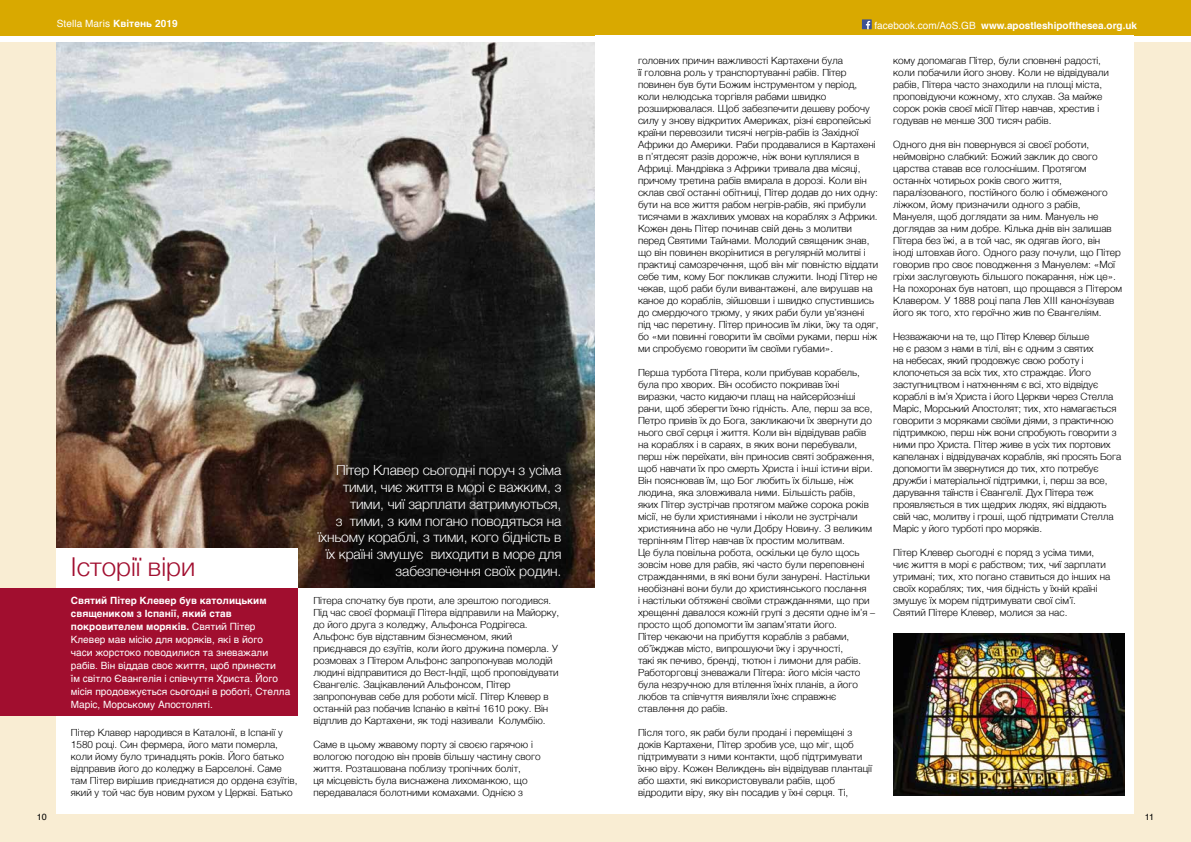
<style>
.page{position:relative;width:1191px;height:842px;background:#fff}
.page>*{position:absolute;margin:0;border:0;box-sizing:border-box;transform-origin:0 0}
.t1{font:300 26px "Helvetica";color:#a10e2f}
.t2{font:300 14px/16.8px "Helvetica";letter-spacing:-.01em;color:#fff;text-align:right}
.t3{font:300 10px/12px "Helvetica";color:#000}
.t4{font:10px/12.9px "Helvetica";color:#fff}
.t5{font:700 10px "Helvetica";color:#fff}
.t6{font:9px "Helvetica";color:#000}
.s1{font-weight:700}
.s2{font-weight:400}
</style>
<div class="page">
<div style="left:0;top:0;width:1191px;height:35px;background:#d9a900"></div>
<div style="left:862px;top:19px;width:9px;height:10px;background:#3e5293"></div>
<svg style="left:866px;top:21px;width:4px;height:8px"></svg>
<div style="left:0;top:43px;width:1191px;height:799px;background:#f9edd3"></div>
<img style="left:57px;top:43px;width:538px;height:545px">
<div style="left:57px;top:548px;width:241px;height:266px;background:#fff"></div>
<div style="left:295px;top:588px;width:343px;height:226px;background:#fff"></div>
<div style="left:595px;top:35px;width:539px;height:779px;background:#fff"></div>
<div style="left:0;top:588px;width:298px;height:127px;background:#a10e2f"></div>
<img style="left:893px;top:634px;width:231px;height:161px">
<p class="t4" style="left:57px;top:17px;width:122px">Stella Maris <span class="s1">Квітень 2019</span></p>
<p class="t5" style="left:874px;top:17px;width:264px"><span class="s2">facebook.com/AoS.GB</span> www.apostleshipofthesea.org.uk</p>
<h1 class="t1" style="left:71px;top:545px;width:126px">Історії віри</h1>
<p class="t4" style="left:71px;top:595px;width:221px"><span class="s1">Святий Пітер Клевер був католицьким священиком з Іспанії, який став покровителем моряків.</span> Святий Пітер Клевер мав місію для моряків, які в його<br>часи жорстоко поводилися та зневажали рабів. Він віддав своє життя, щоб принести<br>їм світло Євангелія і співчуття Христа. Його місія продовжується сьогодні в роботі, Стелла Маріс, Морському Апостоляті.</p>
<p class="t3" style="left:71px;top:725px;width:228px">Пітер Клавер народився в Каталонії, в Іспанії у 1580 році. Син фермера, його мати померла, коли йому було тринадцять років. Його батько відправив його до коледжу в Барселоні. Саме там Пітер вирішив приєднатися до ордена єзуїтів, який у той час був новим рухом у Церкві. Батько</p>
<p class="t2" style="left:318px;top:461px;width:245px">Пітер Клавер сьогодні поруч з усіма тими, чиє життя в морі є важким, з тими, чиї зарплати затримуються,<br>з тими, з ким погано поводяться на їхньому кораблі, з тими, кого бідність в їх країні змушує виходити в море для забезпечення своїх родин.</p>
<p class="t3" style="left:313px;top:594px;width:247px">Пітера спочатку був проти, але зрештою погодився.<br>Під час своєї формації Пітера відправили на Майорку, до його друга з коледжу, Альфонса Родрігеса.<br>Альфонс був відставним бізнесменом, який приєднався до єзуїтів, коли його дружина померла. У розмовах з Пітером Альфонс запропонував молодій людині відправитися до Вест-Індії, щоб проповідувати Євангеліє. Зацікавлений Альфонсом, Пітер запропонував себе для роботи місії. Пітер Клевер в останній раз побачив Іспанію в квітні 1610 року. Він відплив до Картахени, як тоді називали Колумбію.</p>
<p class="t3" style="left:313px;top:738px;width:229px">Саме в цьому жвавому порту зі своєю гарячою і вологою погодою він провів більшу частину свого життя. Розташована поблизу тропічних боліт,<br>ця місцевість була виснажена лихоманкою, що передавалася болотними комахами. Однією з</p>
<p class="t3" style="left:638px;top:53px;width:242px">головних причин важливості Картахени була<br>її головна роль у транспортуванні рабів. Пітер повинен був бути Божим інструментом у період, коли нелюдська торгівля рабами швидко розширювалася. Щоб забезпечити дешеву робочу силу у знову відкритих Америках, різні європейські країни перевозили тисячі негрів-рабів із Західної Африки до Америки. Раби продавалися в Картахені в п’ятдесят разів дорожче, ніж вони куплялися в Африці. Мандрівка з Африки тривала два місяці, причому третина рабів вмирала в дорозі. Коли він склав свої останні обітниці, Пітер додав до них одну: бути на все життя рабом негрів-рабів, які прибули тисячами в жахливих умовах на кораблях з Африки.<br>Кожен день Пітер починав свій день з молитви перед Святими Тайнами. Молодий священик знав, що він повинен вкорінитися в регулярній молитві і практиці самозречення, щоб він міг повністю віддати себе тим, кому Бог покликав служити. Іноді Пітер не чекав, щоб раби були вивантажені, але вирушав на каное до кораблів, зійшовши і швидко спустившись до смердючого трюму, у яких раби були ув’язнені під час перетину. Пітер приносив їм ліки, їжу та одяг, бо «ми повинні говорити їм своїми руками, перш ніж ми спробуємо говорити їм своїми губами».</p>
<p class="t3" style="left:638px;top:365px;width:239px">Перша турбота Пітера, коли прибував корабель, була про хворих. Він особисто покривав їхні виразки, часто кидаючи плащ на найсерйозніші рани, щоб зберегти їхню гідність. Але, перш за все, Петро привів їх до Бога, закликаючи їх звернути до нього свої серця і життя. Коли він відвідував рабів на кораблях і в сараях, в яких вони перебували, перш ніж переїхати, він приносив святі зображення, щоб навчати їх про смерть Христа і інші істини віри.<br>Він пояснював їм, що Бог любить їх більше, ніж людина, яка зловживала ними. Більшість рабів, яких Пітер зустрічав протягом майже сорока років місії, не були християнами і ніколи не зустрічали християнина або не чули Добру Новину. З великим терпінням Пітер навчав їх простим молитвам.<br>Це була повільна робота, оскільки це було щось зовсім нове для рабів, які часто були переповнені стражданнями, в які вони були занурені. Настільки необізнані вони були до християнського послання<br>і настільки обтяжені своїми стражданнями, що при хрещенні давалося кожній групі з десяти одне ім’я – просто щоб допомогти їм запам’ятати його.<br>Пітер чекаючи на прибуття кораблів з рабами, об’їжджав місто, випрошуючи їжу і зручності,<br>такі як печиво, бренді, тютюн і лимони для рабів.<br>Работорговці зневажали Пітера: його місія часто була незручною для втілення їхніх планів, а його любов та співчуття виявляли їхнє справжнє ставлення до рабів.</p>
<p class="t3" style="left:638px;top:725px;width:235px">Після того, як раби були продані і переміщені з доків Картахени, Пітер зробив усе, що міг, щоб підтримувати з ними контакти, щоб підтримувати їхню віру. Кожен Великдень він відвідував плантації або шахти, які використовували рабів, щоб відродити віру, яку він посадив у їхні серця. Ті,</p>
<p class="t3" style="left:893px;top:53px;width:217px">кому допомагав Пітер, були сповнені радості, коли побачили його знову. Коли не відвідували рабів, Пітера часто знаходили на площі міста, проповідуючи кожному, хто слухав. За майже сорок років своєї місії Пітер навчав, хрестив і годував не менше 300 тисяч рабів.</p>
<p class="t3" style="left:893px;top:137px;width:230px">Одного дня він повернувся зі своєї роботи, неймовірно слабкий: Божий заклик до свого царства ставав все голоснішим. Протягом останніх чотирьох років свого життя, паралізованого, постійного болю і обмеженого ліжком, йому призначили одного з рабів, Мануеля, щоб доглядати за ним. Мануель не доглядав за ним добре. Кілька днів він залишав Пітера без їжі, а в той час, як одягав його, він іноді штовхав його. Одного разу почули, що Пітер говорив про своє поводження з Мануелем: «Мої гріхи заслуговують більшого покарання, ніж це».<br>На похоронах був натовп, що прощався з Пітером Клавером. У 1888 році папа Лев XIII канонізував його як того, хто героїчно жив по Євангеліям.</p>
<p class="t3" style="left:893px;top:329px;width:229px">Незважаючи на те, що Пітер Клевер більше<br>не є разом з нами в тілі, він є одним з святих<br>на небесах, який продовжує свою роботу і клопочеться за всіх тих, хто страждає. Його заступництвом і натхненням є всі, хто відвідує кораблі в ім’я Христа і його Церкви через Стелла Маріс, Морський Апостолят; тих, хто намагається говорити з моряками своїми діями, з практичною підтримкою, перш ніж вони спробують говорити з ними про Христа. Пітер живе в усіх тих портових капеланах і відвідувачах кораблів, які просять Бога допомогти їм звернутися до тих, хто потребує дружби і матеріальної підтримки, і, перш за все, дарування таїнств і Євангелії. Дух Пітера теж проявляється в тих щедрих людях, які віддають свій час, молитву і гроші, щоб підтримати Стелла Маріс у його турботі про моряків.</p>
<p class="t3" style="left:893px;top:545px;width:219px">Пітер Клевер сьогодні є поряд з усіма тими, чиє життя в морі є рабством; тих, чиї зарплати утримані; тих, хто погано ставиться до інших на своїх кораблях; тих, чия бідність у їхній країні змушує їх морем підтримувати свої сім’ї.<br>Святий Пітере Клевер, молися за нас.</p>
<p class="t6" style="left:37px;top:810px;width:12px">10</p>
<p class="t6" style="left:1144px;top:810px;width:11px">11</p>
</div>
